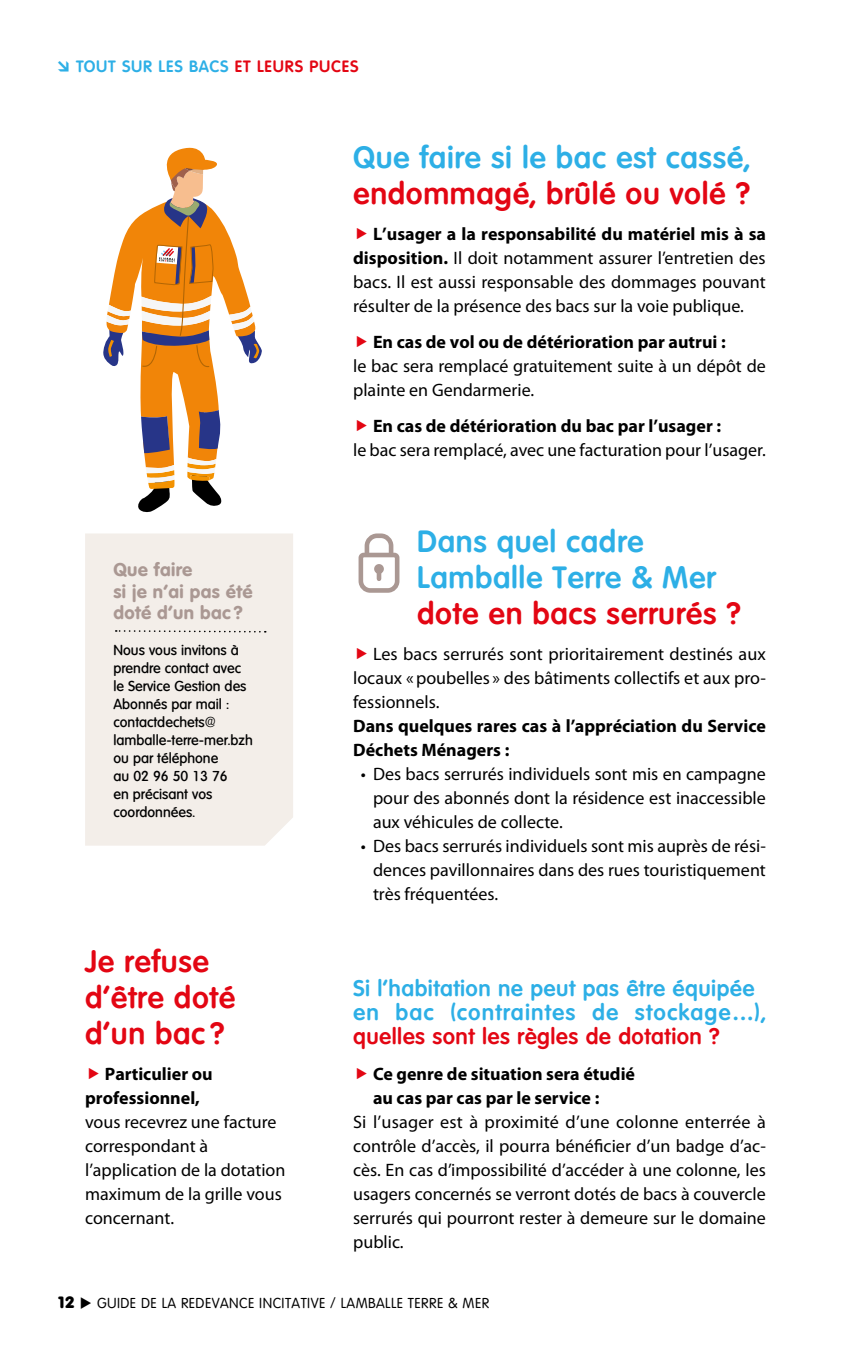
<style>
.page{position:relative;width:851px;height:1361px;background:#fff}
.page>*{position:absolute;margin:0;border:0;box-sizing:border-box;transform-origin:0 0}
.t1{font:700 30px/36px "Volkswagen Serial";letter-spacing:.02em;color:#e30613}
.t2{font:700 30px/36px "Volkswagen Serial";letter-spacing:.02em;color:#2dafe6}
.t3{font:700 22px/24px "Volkswagen Serial";letter-spacing:.02em;color:#2dafe6}
.t4{font:700 22px "Volkswagen Serial";letter-spacing:.02em;color:#e30613}
.t5{font:18px/24px "Myriad Pro";color:#000;text-align:justify}
.t6{font:700 18px/24px "Myriad Pro";color:#000}
.t7{font:800 18px/21.6px "Volkswagen Serial";letter-spacing:.02em;color:#aa9893}
.t8{font:700 16px "Volkswagen Serial";letter-spacing:.05em;color:#2dafe6}
.t9{font:500 14px/18px "Volkswagen Serial";color:#000}
.t10{font:14px "Volkswagen Serial";letter-spacing:.03em;color:#000}
.s1{color:#e30613}
.s2{font-weight:700}
.s3{font-weight:800;font-size:16px}
</style>
<div class="page">
<div style="left:85px;top:533px;width:208px;height:312px;background:#f3eee9"></div>
<svg style="left:116px;top:629px;width:150px;height:4px"></svg>
<svg style="left:103px;top:147px;width:159px;height:365px"></svg>
<svg style="left:358px;top:533px;width:42px;height:60px"></svg>
<p class="t8" style="left:57px;top:57px;width:303px">→ TOUT SUR LES BACS <span class="s1">ET LEURS PUCES</span></p>
<p class="t7" style="left:113px;top:558px;width:140px">Que faire<br>si je n’ai pas été doté d’un bac ?</p>
<p class="t9" style="left:113px;top:641px;width:141px">Nous vous invitons à prendre contact avec le Service Gestion des<br>Abonnés par mail : contactdechets@ lamballe-terre-mer.bzh ou par téléphone<br>au 02 96 50 13 76<br>en précisant vos coordonnées.</p>
<h1 class="t1" style="left:85px;top:943px;width:152px">Je refuse d’être doté d’un bac ?</h1>
<p class="t6" style="left:85px;top:1061px;width:129px;text-indent:20px">Particulier ou professionnel,</p>
<p class="t5" style="left:85px;top:1110px;width:202px;text-align:left">vous recevrez une facture correspondant à l’application de la dotation maximum de la grille vous concernant.</p>
<h1 class="t2" style="left:353px;top:139px;width:398px">Que faire si le bac est cassé,</h1>
<h1 class="t1" style="left:353px;top:175px;width:398px">endommagé, brûlé ou volé ?</h1>
<p class="t5" style="left:353px;top:222px;width:414px;text-indent:20px"><span class="s2">L’usager a la responsabilité du matériel mis à sa disposition.</span> Il doit notamment assurer l’entretien des bacs. Il est aussi responsable des dommages pouvant résulter de la présence des bacs sur la voie publique.</p>
<p class="t6" style="left:373px;top:329px;width:354px">En cas de vol ou de détérioration par autrui :</p>
<p class="t5" style="left:353px;top:354px;width:414px">le bac sera remplacé gratuitement suite à un dépôt de plainte en Gendarmerie.</p>
<p class="t6" style="left:373px;top:413px;width:349px">En cas de détérioration du bac par l’usager :</p>
<p class="t5" style="left:353px;top:438px;width:414px">le bac sera remplacé, avec une facturation pour l’usager.</p>
<h1 class="t2" style="left:417px;top:523px;width:300px">Dans quel cadre<br>Lamballe Terre &amp; Mer</h1>
<h1 class="t1" style="left:417px;top:595px;width:325px">dote en bacs serrurés ?</h1>
<p class="t5" style="left:353px;top:642px;width:414px;text-indent:20px">Les bacs serrurés sont prioritairement destinés aux locaux «poubelles » des bâtiments collectifs et aux pro&shy;fessionnels.</p>
<p class="t6" style="left:353px;top:713px;width:414px">Dans quelques rares cas à l’appréciation du Service<br>Déchets Ménagers :</p>
<p class="t5" style="left:373px;top:762px;width:394px;text-indent:-12px">• Des bacs serrurés individuels sont mis en campagne pour des abonnés dont la résidence est inaccessible aux véhicules de collecte.</p>
<p class="t5" style="left:373px;top:834px;width:394px;text-indent:-12px">• Des bacs serrurés individuels sont mis auprès de rési&shy;dences pavillonnaires dans des rues touristiquement très fréquentées.</p>
<p class="t3" style="left:353px;top:976px;width:414px">Si l’habitation ne peut pas être équipée en bac (contraintes de stockage…),</p>
<p class="t4" style="left:353px;top:1023px;width:368px">quelles sont les règles de dotation ?</p>
<p class="t6" style="left:373px;top:1061px;width:263px">Ce genre de situation sera étudié au cas par cas par le service :</p>
<p class="t5" style="left:353px;top:1110px;width:414px">Si l’usager est à proximité d’une colonne enterrée à contrôle d’accès, il pourra bénéficier d’un badge d’ac&shy;cès. En cas d’impossibilité d’accéder à une colonne, les usagers concernés se verront dotés de bacs à couvercle serrurés qui pourront rester à demeure sur le domaine public.</p>
<p class="t10" style="left:57px;top:1295px;width:434px"><span class="s3">12</span> ◆ GUIDE DE LA REDEVANCE INCITATIVE / LAMBALLE TERRE &amp; MER</p>
</div>
